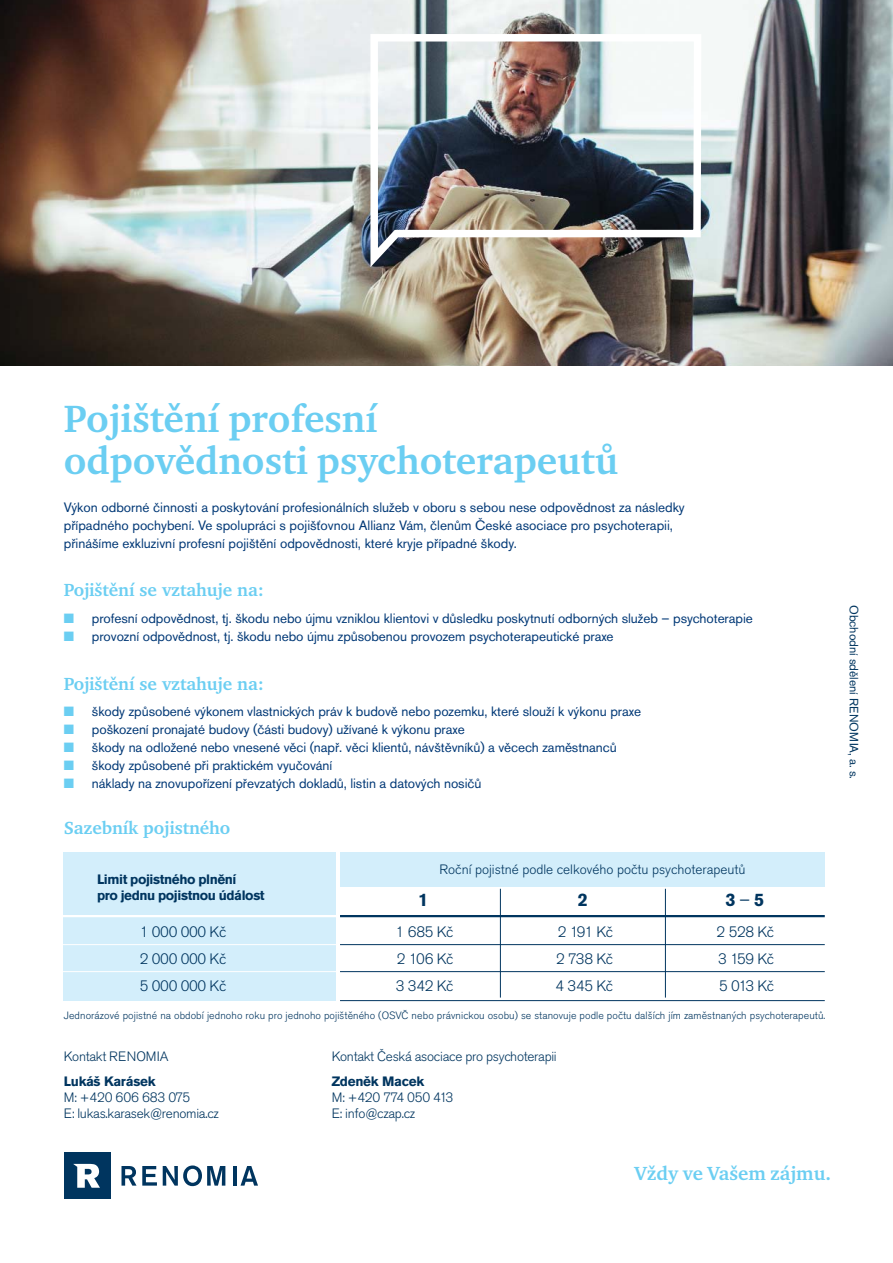
<style>
.page{position:relative;width:893px;height:1263px;background:#fff}
.page>*{position:absolute;margin:0;border:0;box-sizing:border-box;transform-origin:0 0}
.t1{font:700 39px/42px "Charter ITC Pro";color:#6bcef2}
.t2{font:700 19.5px "Charter ITC Pro";color:#6bcef2}
.t3{font:700 18px "Charter";letter-spacing:-.005em;color:#6bcef2}
.t4{font:700 18px "Akzidenz Grotesk BECE";color:#00355f}
.t5{font:300 15px/27px "Akzidenz Grotesk Pro";letter-spacing:-.02em;color:#00355f;text-align:justify}
.t6{font:13.5px/18px "Akzidenz Grotesk Pro";letter-spacing:-.005em;color:#003876}
.t7{font:300 13.5px/16.2px "Akzidenz Grotesk Pro";letter-spacing:-.02em;color:#00355f}
.t8{font:300 13.5px "Akzidenz Grotesk Pro";color:#00355f}
.t9{font:700 13.5px/16.2px "Akzidenz Grotesk BECE";letter-spacing:-.03em;color:#00355f}
.t10{font:700 13.5px "Akzidenz Grotesk Pro";letter-spacing:-.02em;color:#00355f}
.t11{font:12px "Akzidenz Grotesk Pro";letter-spacing:-.005em;color:#00355f}
.t12{font:300 10.5px "Akzidenz Grotesk BECE";letter-spacing:.005em;color:#00355f}
.s1{color:#6bcef2}
.s2{font-weight:300}
</style>
<div class="page">
<div style="left:64px;top:852px;width:272px;height:149px;background:#d3eefb"></div>
<img style="left:0;top:0;width:893px;height:366px">
<img style="left:370px;top:34px;width:331px;height:233px">
<div style="left:64px;top:1152px;width:47px;height:47px;background:#00355f"></div>
<svg style="left:73px;top:1164px;width:27px;height:24px"></svg>
<svg style="left:122px;top:1166px;width:35px;height:19px"></svg>
<svg style="left:163px;top:1165px;width:62px;height:21px"></svg>
<hr style="left:233px;top:1166px;width:3px;height:19px;background:#00355f">
<svg style="left:241px;top:1166px;width:17px;height:19px"></svg>
<div style="left:340px;top:852px;width:485px;height:34px;background:#d3eefb"></div>
<hr style="left:340px;top:944px;width:485px;height:1px;background:#00355f">
<hr style="left:340px;top:915px;width:485px;height:2px;background:#00355f">
<hr style="left:340px;top:971px;width:485px;height:1px;background:#00355f">
<hr style="left:340px;top:1000px;width:485px;height:1px;background:#00355f">
<hr style="left:61px;top:944px;width:277px;height:1px;background:#fff">
<hr style="left:61px;top:915px;width:277px;height:2px;background:#fff">
<hr style="left:61px;top:971px;width:277px;height:1px;background:#fff">
<hr style="left:500px;top:889px;width:1px;height:108px;background:#00355f">
<hr style="left:665px;top:889px;width:1px;height:108px;background:#00355f">
<h1 class="t1" style="left:64px;top:397px;width:556px">Pojištění profesní odpovědnosti psychoterapeutů</h1>
<p class="t6" style="left:64px;top:498px;width:623px">Výkon odborné činnosti a poskytování profesionálních služeb v oboru s sebou nese odpovědnost za následky případného pochybení. Ve spolupráci s pojišťovnou Allianz Vám, členům České asociace pro psychoterapii, přinášíme exkluzivní profesní pojištění odpovědnosti, které kryje případné škody.</p>
<h3 class="t3" style="left:64px;top:583px;width:202px">Pojištění se vztahuje na:</h3>
<p class="t6" style="left:64px;top:609px;width:690px"><span class="s1">■</span> profesní odpovědnost, tj. škodu nebo újmu vzniklou klientovi v důsledku poskytnutí odborných služeb – psychoterapie</p>
<p class="t6" style="left:64px;top:627px;width:551px"><span class="s1">■</span> provozní odpovědnost, tj. škodu nebo újmu způsobenou provozem psychoterapeutické praxe</p>
<h3 class="t3" style="left:64px;top:677px;width:202px">Pojištění se vztahuje na:</h3>
<p class="t6" style="left:64px;top:702px;width:579px"><span class="s1">■</span> škody způsobené výkonem vlastnických práv k budově nebo pozemku, které slouží k výkonu praxe</p>
<p class="t6" style="left:64px;top:720px;width:402px"><span class="s1">■</span> poškození pronajaté budovy (části budovy) užívané k výkonu praxe</p>
<p class="t6" style="left:64px;top:738px;width:555px"><span class="s1">■</span> škody na odložené nebo vnesené věci (např. věci klientů, návštěvníků) a věcech zaměstnanců</p>
<p class="t6" style="left:64px;top:756px;width:270px"><span class="s1">■</span> škody způsobené při praktickém vyučování</p>
<p class="t6" style="left:64px;top:774px;width:419px"><span class="s1">■</span> náklady na znovupořízení převzatých dokladů, listin a datových nosičů</p>
<h3 class="t3" style="left:64px;top:821px;width:168px">Sazebník pojistného</h3>
<p class="t9" style="left:97px;top:872px;width:169px">Limit pojistného plnění<br>pro jednu pojistnou údálost</p>
<p class="t8" style="left:439px;top:861px;width:308px">Roční pojistné podle celkového počtu psychoterapeutů</p>
<h3 class="t4" style="left:418px;top:893px;width:12px">1</h3>
<h3 class="t4" style="left:578px;top:893px;width:12px">2</h3>
<h3 class="t4" style="left:725px;top:893px;width:40px">3 <span class="s2">–</span>5</h3>
<p class="t5" style="left:140px;top:918px;width:88px">1 000 000 Kč 2 000 000 Kč 5 000 000 Kč</p>
<p class="t5" style="left:396px;top:918px;width:59px">1 685 Kč 2 106 Kč 3 342 Kč</p>
<p class="t5" style="left:556px;top:918px;width:59px">2 191 Kč 2 738 Kč 4 345 Kč</p>
<p class="t5" style="left:717px;top:918px;width:59px">2 528 Kč 3 159 Kč 5 013 Kč</p>
<p class="t12" style="left:64px;top:1012px;width:763px">Jednorázové pojistné na období jednoho roku pro jednoho pojištěného (OSVČ nebo právnickou osobu) se stanovuje podle počtu dalších jím zaměstnaných psychoterapeutů.</p>
<p class="t7" style="left:64px;top:1048px;width:106px">Kontakt RENOMIA</p>
<p class="t7" style="left:332px;top:1048px;width:227px">Kontakt Česká asociace pro psychoterapii</p>
<p class="t10" style="left:64px;top:1073px;width:93px">Lukáš Karásek</p>
<p class="t7" style="left:64px;top:1089px;width:157px">M: +420 606 683 075<br>E: lukas.karasek@renomia.cz</p>
<p class="t10" style="left:332px;top:1073px;width:94px">Zdeněk Macek</p>
<p class="t7" style="left:332px;top:1089px;width:123px">M: +420 774 050 413<br>E: info@czap.cz</p>
<h2 class="t2" style="left:635px;top:1162px;width:198px">Vždy ve Vašem zájmu.</h2>
<p class="t11" style="left:861px;top:605px;width:175px;rotate:90deg">Obchodní sdělení RENOMIA, a. s.</p>
</div>
